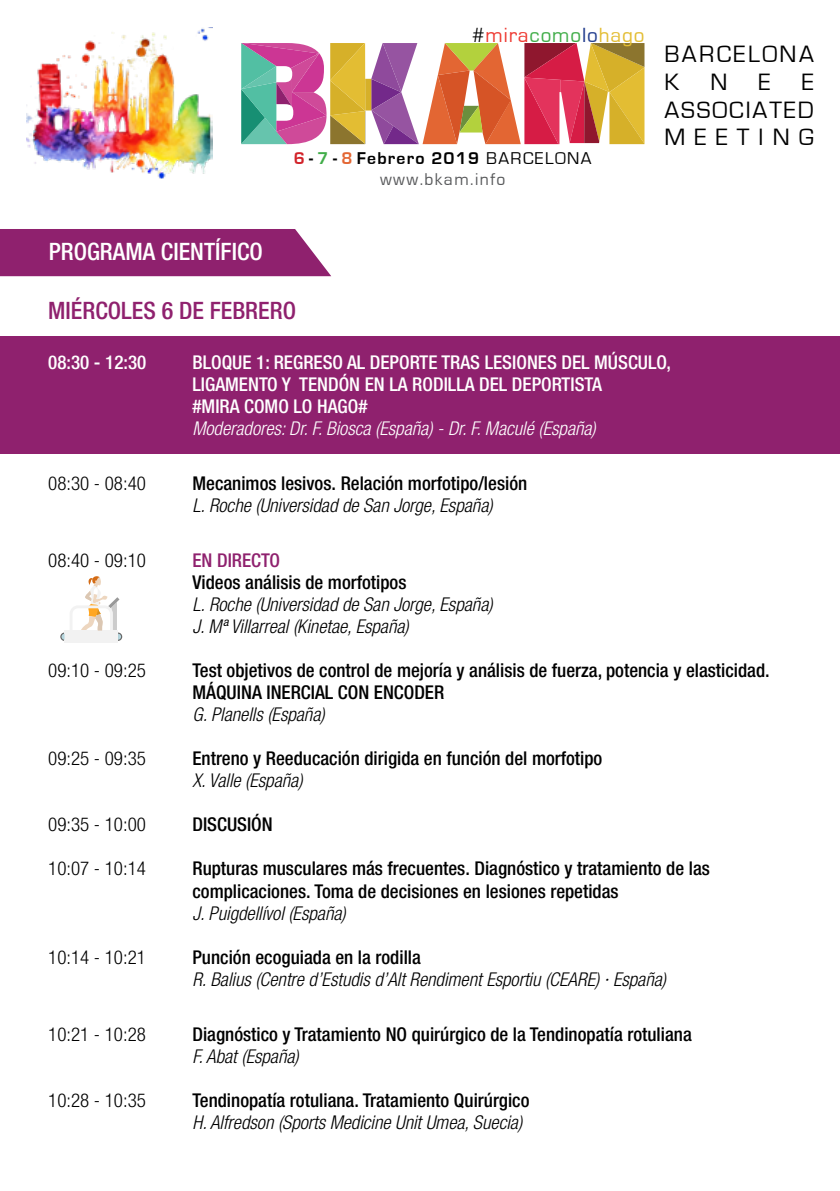
<style>
.page{position:relative;width:840px;height:1191px;background:#fff}
.page>*{position:absolute;margin:0;border:0;box-sizing:border-box;transform-origin:0 0}
.t1{font:24.4px/27.6px "Eurostile";letter-spacing:.095em;color:#000}
.t2{font:500 condensed 24px "Helvetica Neue LT Com";color:#8f216e}
.t3{font:500 condensed 24px "Helvetica Neue LT Com";color:#fff}
.t4{font:21.2px "Eurostile";letter-spacing:.04em;color:#ee3830}
.t5{font:500 condensed 19px/22px "Helvetica Neue LT Com";color:#000}
.t6{font:italic 300 condensed 19px/22px "Helvetica Neue LT Com";color:#000}
.t7{font:500 condensed 19px/22px "Helvetica Neue LT Com";color:#fff}
.t8{font:300 condensed 19px "Helvetica Neue LT Com";color:#000}
.t9{font:italic 300 condensed 19px "Helvetica Neue LT Com";color:#fff}
.t10{font:500 condensed 19px "Helvetica Neue LT Com";color:#8f216e}
.t11{font:700 17.6px/21.2px "Eurostile";letter-spacing:.07em;color:#000;text-align:center}
.s1{color:#000}
.s2{color:#41ad49}
.s3{color:#25408f}
.s4{color:#e3bd33}
.s5{color:#d2232a}
.s6{color:#e36633}
.s7{font-weight:400}
.s8{font-weight:400;color:#58595b}
</style>
<div class="page">
<hr style="left:365px;top:111px;width:1px;height:33px;background:#000">
<div style="left:365px;top:79px;width:6px;height:31px;background:#d6b029"></div>
<svg style="left:241px;top:43px;width:124px;height:101px;background:#b39487"></svg>
<svg style="left:371px;top:43px;width:273px;height:101px"></svg>
<img style="left:26px;top:28px;width:186px;height:150px">
<div style="left:0;top:336px;width:839px;height:118px;background:#8f216e"></div>
<div style="left:0;top:229px;width:331px;height:47px;background:#8f216e"></div>
<div style="left:64px;top:630px;width:54px;height:13px;background:#f2f2f2"></div>
<svg style="left:60px;top:632px;width:4px;height:9px"></svg>
<svg style="left:70px;top:576px;width:52px;height:65px"></svg>
<p class="t3" style="left:49px;top:237px;width:215px">PROGRAMA CIENTÍFICO</p>
<p class="t4" style="left:471px;top:23px;width:174px"><span class="s1">#</span>mira<span class="s2">como</span><span class="s3">Io</span><span class="s4">hago</span></p>
<p class="t11" style="left:293px;top:148px;width:299px"><span class="s5">6</span> - <span class="s2">7</span> - <span class="s6">8</span> Febrero 2019 <span class="s7">BARCELONA </span><span class="s8">www.bkam.info</span></p>
<p class="t1" style="left:664px;top:41px;width:151px">BARCELONA<br>K</p>
<p class="t1" style="left:664px;top:69px;width:151px;text-align:justify;text-indent:137px">E ASSOCIATED MEETING</p>
<p class="t1" style="left:710px;top:69px;width:18px">N</p>
<p class="t1" style="left:758px;top:69px;width:14px">E</p>
<p class="t2" style="left:48px;top:296px;width:249px">MIÉRCOLES 6 DE FEBRERO</p>
<p class="t7" style="left:48px;top:351px;width:99px">08:30 - 12:30</p>
<p class="t7" style="left:192px;top:351px;width:479px">BLOQUE 1: REGRESO AL DEPORTE TRAS LESIONES DEL MÚSCULO,<br>LIGAMENTO Y TENDÓN EN LA RODILLA DEL DEPORTISTA<br>#MIRA COMO LO HAGO#</p>
<p class="t9" style="left:192px;top:417px;width:405px">Moderadores:Dr.F.Biosca(España) -Dr.F.Maculé(España)</p>
<p class="t8" style="left:48px;top:472px;width:99px">08:30 - 08:40</p>
<p class="t5" style="left:192px;top:472px;width:336px">Mecanimos lesivos. Relación morfotipo/lesión</p>
<p class="t6" style="left:192px;top:494px;width:302px">L.Roche(UniversidaddeSanJorge,España)</p>
<p class="t8" style="left:48px;top:550px;width:99px">08:40 - 09:10</p>
<p class="t10" style="left:192px;top:549px;width:89px">EN DIRECTO</p>
<p class="t5" style="left:192px;top:571px;width:215px">Videos análisis de morfotipos</p>
<p class="t6" style="left:192px;top:593px;width:302px">L.Roche(UniversidaddeSanJorge,España)<br>J.MªVillarreal(Kinetae,España)</p>
<p class="t8" style="left:48px;top:660px;width:99px">09:10 - 09:25</p>
<p class="t5" style="left:192px;top:659px;width:578px">Test objetivos de control de mejoría y análisis de fuerza, potencia y elasticidad.<br>MÁQUINA INERCIAL CON ENCODER</p>
<p class="t6" style="left:192px;top:703px;width:134px">G.Planells(España)</p>
<p class="t8" style="left:48px;top:748px;width:99px">09:25 - 09:35</p>
<p class="t5" style="left:192px;top:747px;width:411px">Entreno y Reeducación dirigida en función del morfotipo</p>
<p class="t6" style="left:192px;top:769px;width:112px">X.Valle(España)</p>
<p class="t8" style="left:48px;top:814px;width:99px">09:35 - 10:00</p>
<p class="t5" style="left:192px;top:813px;width:82px">DISCUSIÓN</p>
<p class="t8" style="left:48px;top:858px;width:99px">10:07 - 10:14</p>
<p class="t5" style="left:192px;top:857px;width:518px">Rupturas musculares más frecuentes. Diagnóstico y tratamiento de las complicaciones. Toma de decisiones en lesiones repetidas</p>
<p class="t6" style="left:192px;top:901px;width:155px">J.Puigdellívol(España)</p>
<p class="t8" style="left:48px;top:946px;width:99px">10:14 - 10:21</p>
<p class="t5" style="left:192px;top:945px;width:230px">Punción ecoguiada en la rodilla</p>
<p class="t6" style="left:192px;top:967px;width:475px">R.Balius(Centred’Estudisd’AltRendimentEsportiu(CEARE) ·España)</p>
<p class="t8" style="left:48px;top:1023px;width:99px">10:21 - 10:28</p>
<p class="t5" style="left:192px;top:1023px;width:500px">Diagnóstico y Tratamiento NO quirúrgico de la Tendinopatía rotuliana</p>
<p class="t6" style="left:192px;top:1045px;width:108px">F.Abat(España)</p>
<p class="t8" style="left:48px;top:1089px;width:99px">10:28 - 10:35</p>
<p class="t5" style="left:192px;top:1089px;width:338px">Tendinopatía rotuliana. Tratamiento Quirúrgico</p>
<p class="t6" style="left:192px;top:1111px;width:331px">H.Alfredson(SportsMedicineUnitUmea,Suecia)</p>
</div>
